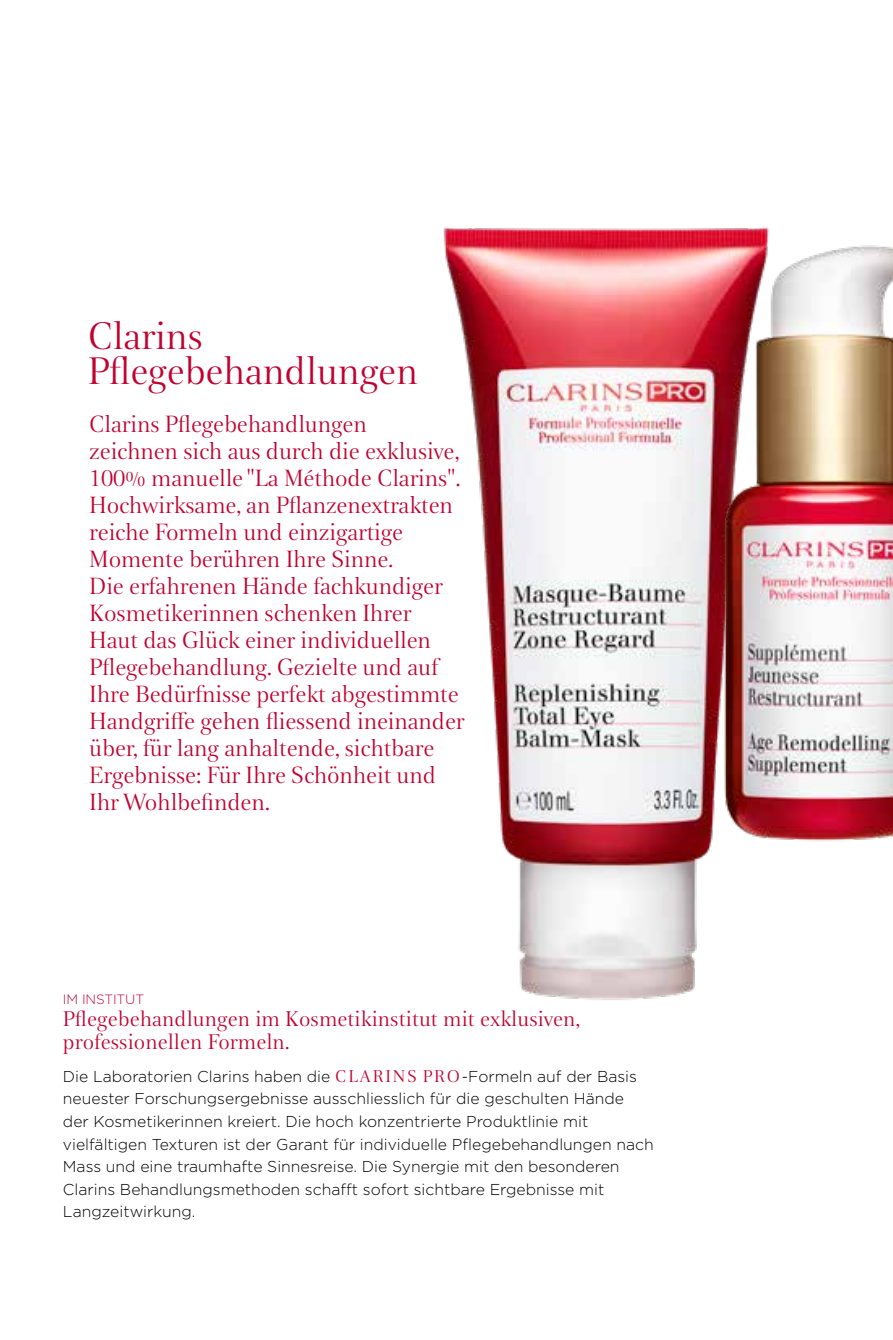
<style>
.page{position:relative;width:893px;height:1340px;background:#fff}
.page>*{position:absolute;margin:0;border:0;box-sizing:border-box;transform-origin:0 0}
.t1{font:40.5px/35.6px "Clarins";letter-spacing:-.01em;color:#c10230}
.t2{font:24.75px/27px "Clarins";letter-spacing:-.01em;color:#c10230}
.t3{font:22.5px/22.5px "Clarins";color:#c10230}
.t4{font:300 15.75px/22.5px "Gotham";color:#000}
.t5{font:300 13.5px "Gotham";letter-spacing:-.01em;color:#c10230}
.s1{font-family:"Clarins";font-weight:400;font-size:18px;color:#c10230}
</style>
<div class="page">
<img style="left:443px;top:226px;width:254px;height:774px">
<img style="left:656px;top:226px;width:46px;height:641px">
<img style="left:702px;top:226px;width:191px;height:632px">
<h1 class="t1" style="left:88px;top:315px;width:332px">Clarins<br>Pflegebehandlungen</h1>
<p class="t2" style="left:89px;top:408px;width:377px">Clarins Pflegebehandlungen<br>zeichnen sich aus durch die exklusive, 100% manuelle "La Méthode Clarins".<br>Hochwirksame, an Pflanzenextrakten reiche Formeln und einzigartige Momente berühren Ihre Sinne.<br>Die erfahrenen Hände fachkundiger Kosmetikerinnen schenken Ihrer Haut das Glück einer individuellen Pflegebehandlung. Gezielte und auf Ihre Bedürfnisse perfekt abgestimmte Handgriffe gehen fliessend ineinander über, für lang anhaltende, sichtbare Ergebnisse: Für Ihre Schönheit und Ihr Wohlbefinden.</p>
<p class="t5" style="left:63px;top:990px;width:83px">IM INSTITUT</p>
<p class="t3" style="left:63px;top:1006px;width:519px">Pflegebehandlungen im Kosmetikinstitut mit exklusiven, professionellen Formeln.</p>
<p class="t4" style="left:63px;top:1064px;width:592px">Die Laboratorien Clarins haben die <span class="s1">CLARINS PRO</span>-Formeln auf der Basis neuester Forschungsergebnisse ausschliesslich für die geschulten Hände<br>der Kosmetikerinnen kreiert. Die hoch konzentrierte Produktlinie mit vielfältigen Texturen ist der Garant für individuelle Pflegebehandlungen nach Mass und eine traumhafte Sinnesreise. Die Synergie mit den besonderen Clarins Behandlungsmethoden schafft sofort sichtbare Ergebnisse mit Langzeitwirkung.</p>
</div>
